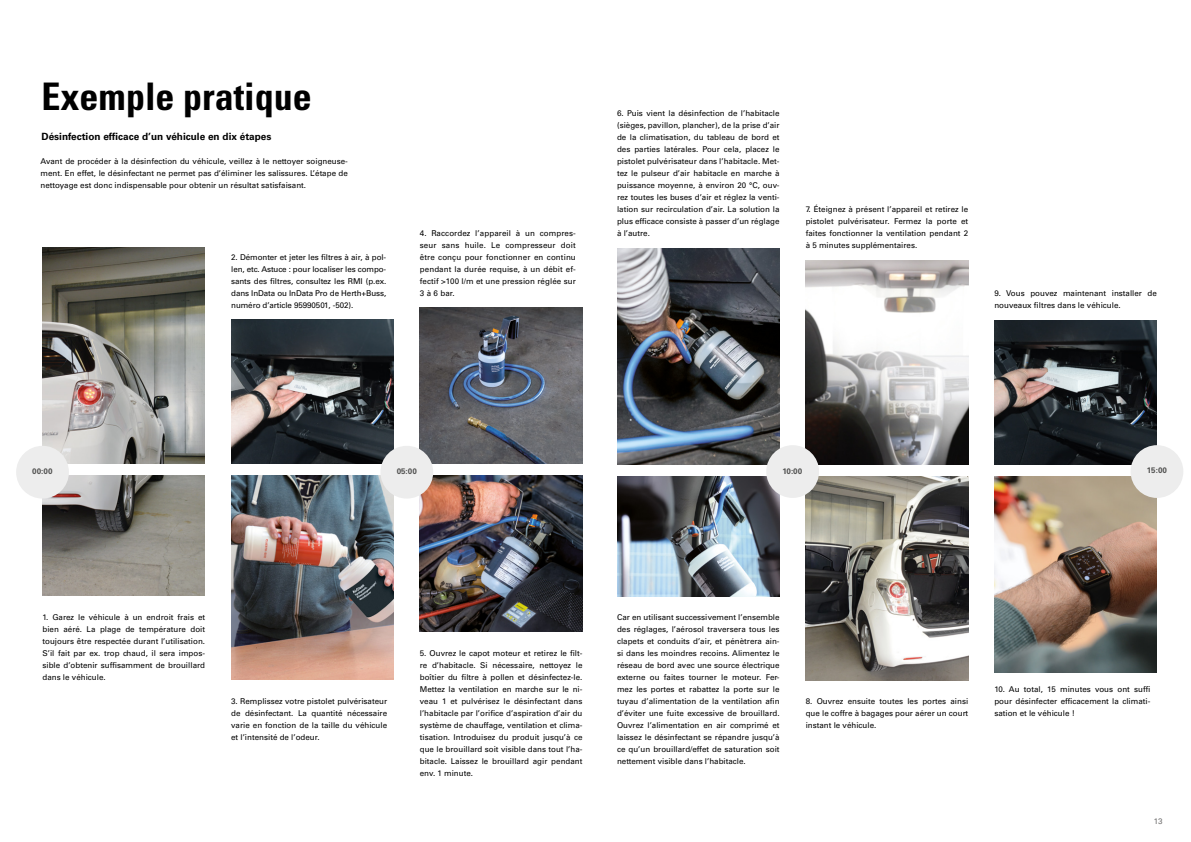
<style>
.page{position:relative;width:1191px;height:842px;background:#fff}
.page>*{position:absolute;margin:0;border:0;box-sizing:border-box;transform-origin:0 0}
.t1{font:700 condensed 38px "Univers LT Pro";color:#000}
.t2{font:700 10px "Univers LT Pro 65";color:#000}
.t3{font:8px/12px "Univers LT Pro 55 Roman";color:#000;text-align:justify}
.t4{font:700 8px "Univers LT Pro 65";letter-spacing:.02em;color:#525251}
.t5{font:8px "Univers LT Pro 55 Roman";color:#706f6f}
</style>
<div class="page">
<img style="left:43px;top:248px;width:162px;height:216px">
<img style="left:231px;top:320px;width:163px;height:144px">
<img style="left:231px;top:476px;width:163px;height:204px">
<img style="left:420px;top:308px;width:162px;height:156px">
<img style="left:420px;top:476px;width:162px;height:156px">
<div style="left:380px;top:446px;width:53px;height:53px;background:#ededed;border-radius:50%"></div>
<img style="left:43px;top:476px;width:162px;height:120px">
<div style="left:16px;top:446px;width:53px;height:53px;background:#ededed;border-radius:50%"></div>
<img style="left:617px;top:248px;width:162px;height:216px">
<img style="left:805px;top:260px;width:163px;height:204px">
<img style="left:805px;top:476px;width:163px;height:204px">
<img style="left:994px;top:320px;width:163px;height:144px">
<img style="left:994px;top:476px;width:163px;height:197px">
<img style="left:617px;top:476px;width:162px;height:120px">
<div style="left:1130px;top:445px;width:53px;height:53px;background:#ededed;border-radius:50%"></div>
<div style="left:766px;top:445px;width:53px;height:53px;background:#ededed;border-radius:50%"></div>
<h1 class="t1" style="left:42px;top:74px;width:272px">Exemple pratique</h1>
<p class="t2" style="left:42px;top:129px;width:231px">Désinfection efficace d’un véhicule en dix étapes</p>
<p class="t3" style="left:41px;top:154px;width:309px">Avant de procéder à la désinfection du véhicule, veillez à le nettoyer soigneuse&shy;ment. En effet, le désinfectant ne permet pas d’éliminer les salissures. L’étape de nettoyage est donc indispensable pour obtenir un résultat satisfaisant.</p>
<p class="t3" style="left:231px;top:250px;width:157px">2. Démonter et jeter les filtres à air, à pol&shy;len, etc. Astuce : pour localiser les compo&shy;sants des filtres, consultez les RMI (p.ex. dans InData ou InData Pro de Herth+Buss, numéro d’article 95990501, -502).</p>
<p class="t3" style="left:420px;top:226px;width:157px">4. Raccordez l’appareil à un compres&shy;seur sans huile. Le compresseur doit être conçu pour fonctionner en continu pendant la durée requise, à un débit ef&shy;fectif &gt;100 l/m et une pression réglée sur 3 à 6 bar.</p>
<p class="t3" style="left:617px;top:107px;width:164px">6. Puis vient la désinfection de l’habitacle (sièges, pavillon, plancher), de la prise d’air de la climatisation, du tableau de bord et des parties latérales. Pour cela, placez le pistolet pulvérisateur dans l’habitacle. Met&shy;tez le pulseur d’air habitacle en marche à puissance moyenne, à environ 20 °C, ouv&shy;rez toutes les buses d’air et réglez la venti&shy;lation sur recirculation d’air. La solution la plus efficace consiste à passer d’un réglage à l’autre.</p>
<p class="t3" style="left:805px;top:203px;width:164px">7. Éteignez à présent l’appareil et retirez le pistolet pulvérisateur. Fermez la porte et faites fonctionner la ventilation pendant 2 à 5 minutes supplémentaires.</p>
<p class="t3" style="left:994px;top:287px;width:164px">9. Vous pouvez maintenant installer de nouveaux filtres dans le véhicule.</p>
<p class="t4" style="left:32px;top:466px;width:22px">00:00</p>
<p class="t4" style="left:397px;top:466px;width:22px">05:00</p>
<p class="t4" style="left:782px;top:465px;width:21px">10:00</p>
<p class="t4" style="left:1146px;top:465px;width:22px">15:00</p>
<p class="t3" style="left:43px;top:610px;width:164px">1. Garez le véhicule à un endroit frais et bien aéré. La plage de température doit toujours être respectée durant l’utilisation.<br>S’il fait par ex. trop chaud, il sera impos&shy;sible d’obtenir suffisamment de brouillard dans le véhicule.</p>
<p class="t3" style="left:231px;top:694px;width:157px">3. Remplissez votre pistolet pulvérisateur de désinfectant. La quantité nécessaire varie en fonction de la taille du véhicule et l’intensité de l’odeur.</p>
<p class="t3" style="left:420px;top:646px;width:164px">5. Ouvrez le capot moteur et retirez le filt&shy;re d’habitacle. Si nécessaire, nettoyez le boîtier du filtre à pollen et désinfectez-le.<br>Mettez la ventilation en marche sur le ni&shy;veau 1 et pulvérisez le désinfectant dans l’habitacle par l’orifice d’aspiration d’air du système de chauffage, ventilation et clima&shy;tisation. Introduisez du produit jusqu’à ce que le brouillard soit visible dans tout l’ha&shy;bitacle. Laissez le brouillard agir pendant env. 1 minute.</p>
<p class="t3" style="left:617px;top:611px;width:164px">Car en utilisant successivement l’ensemble des réglages, l’aérosol traversera tous les clapets et conduits d’air, et pénètrera ain&shy;si dans les moindres recoins. Alimentez le réseau de bord avec une source électrique externe ou faites tourner le moteur. Fer&shy;mez les portes et rabattez la porte sur le tuyau d’alimentation de la ventilation afin d’éviter une fuite excessive de brouillard.<br>Ouvrez l’alimentation en air comprimé et laissez le désinfectant se répandre jusqu’à ce qu’un brouillard/effet de saturation soit nettement visible dans l’habitacle.</p>
<p class="t3" style="left:805px;top:695px;width:164px">8. Ouvrez ensuite toutes les portes ainsi que le coffre à bagages pour aérer un court instant le véhicule.</p>
<p class="t3" style="left:994px;top:683px;width:157px">10. Au total, 15 minutes vous ont suffi pour désinfecter efficacement la climati&shy;sation et le véhicule !</p>
<p class="t5" style="left:1153px;top:816px;width:10px">13</p>
</div>
